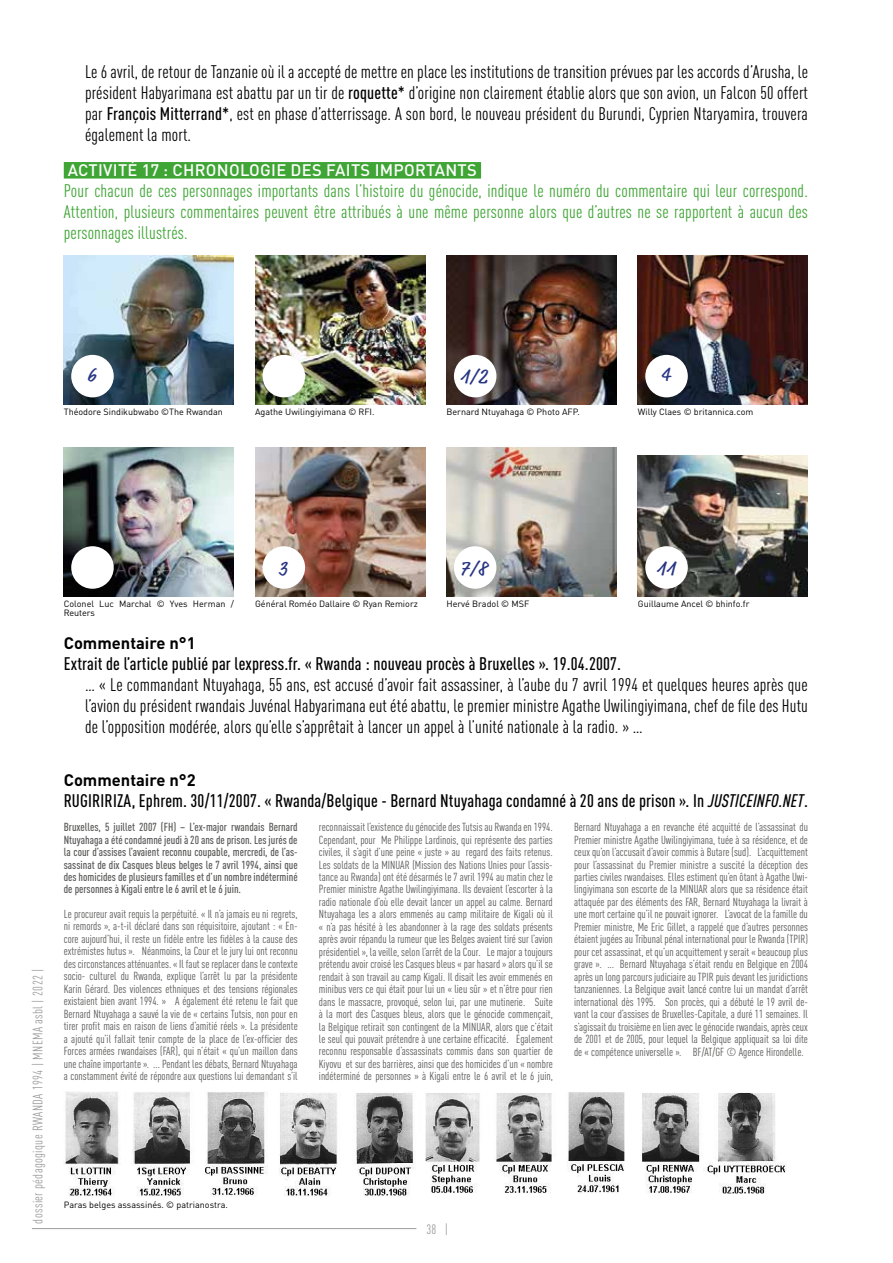
<style>
.page{position:relative;width:893px;height:1263px;background:#fff}
.page>*{position:absolute;margin:0;border:0;box-sizing:border-box;transform-origin:0 0}
.t1{font:21px "Market OT";color:#283583}
.t2{font:condensed 18px/21px "DIN Pro";letter-spacing:.01em;color:#000;text-align:justify}
.t3{font:condensed 18px/21px "DIN Pro";letter-spacing:.01em;color:#3fa535;text-align:justify}
.t4{font:500 condensed 18px "DIN Pro";letter-spacing:.01em;color:#000}
.t5{font:500 16.5px "DIN Pro";letter-spacing:.02em;color:#fff}
.t6{font:700 16.5px "DIN Pro";color:#000}
.t7{font:condensed 13.5px "DIN Pro";letter-spacing:.025em;color:#9d9d9c}
.t8{font:condensed 11.55px/12.5px "DIN Pro";color:#575756;text-align:justify}
.t9{font:500 condensed 11.55px/12.5px "DIN Pro";color:#575756;text-align:justify}
.t10{font:9px/9.8px "DIN Pro";color:#000}
.s1{font-weight:500}
.s2{font-style:italic}
</style>
<div class="page">
<hr style="left:32px;top:1228px;width:384px;height:1px;background:#9d9d9c">
<div style="left:64px;top:162px;width:417px;height:17px;background:#3fa535"></div>
<img style="left:64px;top:256px;width:170px;height:149px">
<img style="left:255px;top:256px;width:170px;height:149px">
<img style="left:638px;top:256px;width:170px;height:149px">
<img style="left:64px;top:447px;width:170px;height:149px">
<img style="left:255px;top:447px;width:170px;height:149px">
<img style="left:446px;top:447px;width:171px;height:149px">
<img style="left:638px;top:455px;width:170px;height:141px">
<img style="left:446px;top:256px;width:171px;height:149px">
<div style="left:71px;top:355px;width:43px;height:42px;background:#fff;border-radius:50%"></div>
<div style="left:71px;top:546px;width:43px;height:43px;background:#fff;border-radius:50%"></div>
<div style="left:263px;top:355px;width:42px;height:42px;background:#fff;border-radius:50%"></div>
<div style="left:263px;top:546px;width:42px;height:43px;background:#fff;border-radius:50%"></div>
<div style="left:454px;top:355px;width:42px;height:42px;background:#fff;border-radius:50%"></div>
<div style="left:454px;top:546px;width:42px;height:43px;background:#fff;border-radius:50%"></div>
<div style="left:645px;top:355px;width:43px;height:42px;background:#fff;border-radius:50%"></div>
<div style="left:645px;top:546px;width:43px;height:43px;background:#fff;border-radius:50%"></div>
<img style="left:64px;top:1092px;width:722px;height:105px">
<p class="t2" style="left:85px;top:59px;width:724px">Le 6 avril, de retour de Tanzanie où il a accepté de mettre en place les institutions de transition prévues par les accords d’Arusha, le président Habyarimana est abattu par un tir de <span class="s1">roquette*</span> d’origine non clairement établie alors que son avion, un Falcon 50 offert par <span class="s1">François Mitterrand*</span>, est en phase d’atterrissage. A son bord, le nouveau président du Burundi, Cyprien Ntaryamira, trouvera également la mort.</p>
<h3 class="t5" style="left:68px;top:157px;width:411px">ACTIVITÉ 17 : CHRONOLOGIE DES FAITS IMPORTANTS</h3>
<p class="t3" style="left:64px;top:179px;width:746px">Pour chacun de ces personnages importants dans l’histoire du génocide, indique le numéro du commentaire qui leur correspond.<br>Attention, plusieurs commentaires peuvent être attribués à une même personne alors que d’autres ne se rapportent à aucun des personnages illustrés.</p>
<h1 class="t1" style="left:87px;top:362px;width:11px">6</h1>
<h1 class="t1" style="left:460px;top:364px;width:29px">1/2</h1>
<h1 class="t1" style="left:661px;top:362px;width:11px">4</h1>
<p class="t10" style="left:64px;top:406px;width:161px">Théodore Sindikubwabo ©The Rwandan</p>
<p class="t10" style="left:255px;top:406px;width:121px">Agathe Uwilingiyimana © RFI.</p>
<p class="t10" style="left:638px;top:406px;width:117px">Willy Claes © britannica.com</p>
<p class="t10" style="left:446px;top:406px;width:135px">Bernard Ntuyahaga © Photo AFP.</p>
<p class="t7" style="left:28px;top:1223px;width:256px;rotate:-90deg">dossier pédagogique RWANDA 1994 | MNEMA asbl | 2022 |</p>
<h1 class="t1" style="left:278px;top:556px;width:11px">3</h1>
<h1 class="t1" style="left:460px;top:555px;width:29px">7/8</h1>
<h1 class="t1" style="left:657px;top:556px;width:20px">11</h1>
<p class="t10" style="left:64px;top:598px;width:172px">Colonel Luc Marchal © Yves Herman /<br>Reuters</p>
<p class="t10" style="left:255px;top:598px;width:164px">Général Roméo Dallaire © Ryan Remiorz</p>
<p class="t10" style="left:446px;top:598px;width:84px">Hervé Bradol © MSF</p>
<p class="t10" style="left:638px;top:598px;width:113px">Guillaume Ancel © bhinfo.fr</p>
<h3 class="t6" style="left:64px;top:629px;width:133px">Commentaire n°1</h3>
<h2 class="t4" style="left:64px;top:650px;width:559px">Extrait de l’article publié par lexpress.fr. « Rwanda : nouveau procès à Bruxelles ». 19.04.2007.</h2>
<p class="t2" style="left:85px;top:673px;width:724px">… « Le commandant Ntuyahaga, 55 ans, est accusé d’avoir fait assassiner, à l’aube du 7 avril 1994 et quelques heures après que l’avion du président rwandais Juvénal Habyarimana eut été abattu, le premier ministre Agathe Uwilingiyimana, chef de file des Hutu de l’opposition modérée, alors qu’elle s’apprêtait à lancer un appel à l’unité nationale à la radio. » …</p>
<h3 class="t6" style="left:64px;top:767px;width:133px">Commentaire n°2</h3>
<h2 class="t4" style="left:64px;top:788px;width:746px">RUGIRIRIZA, Ephrem. 30/11/2007. « Rwanda/Belgique - Bernard Ntuyahaga condamné à 20 ans de prison ». In <span class="s2">JUSTICEINFO.NET</span>.</h2>
<p class="t9" style="left:64px;top:820px;width:235px">Bruxelles, 5 juillet 2007 (FH) – L’ex-major rwandais Bernard Ntuyahaga a été condamné jeudi à 20 ans de prison. Les jurés de la cour d’assises l’avaient reconnu coupable, mercredi, de l’as&shy;sassinat de dix Casques bleus belges le 7 avril 1994, ainsi que des homicides de plusieurs familles et d’un nombre indéterminé de personnes à Kigali entre le 6 avril et le 6 juin.</p>
<p class="t8" style="left:64px;top:907px;width:235px">Le procureur avait requis la perpétuité. « Il n’a jamais eu ni regrets, ni remords », a-t-il déclaré dans son réquisitoire, ajoutant : « En&shy;core aujourd’hui, il reste un fidèle entre les fidèles à la cause des extrémistes hutus ». Néanmoins, la Cour et le jury lui ont reconnu des circonstances atténuantes. « Il faut se replacer dans le contexte socio- culturel du Rwanda, explique l’arrêt lu par la présidente Karin Gérard. Des violences ethniques et des tensions régionales existaient bien avant 1994. » A également été retenu le fait que Bernard Ntuyahaga a sauvé la vie de « certains Tutsis, non pour en tirer profit mais en raison de liens d’amitié réels ». La présidente a ajouté qu’il fallait tenir compte de la place de l’ex-officier des Forces armées rwandaises (FAR), qui n’était « qu’un maillon dans une chaîne importante ». ... Pendant les débats, Bernard Ntuyahaga a constamment évité de répondre aux questions lui demandant s’il</p>
<p class="t8" style="left:319px;top:820px;width:235px">reconnaissait l’existence du génocide des Tutsis au Rwanda en 1994.<br>Cependant, pour Me Philippe Lardinois, qui représente des parties civiles, il s’agit d’une peine « juste » au regard des faits retenus.<br>Les soldats de la MINUAR (Mission des Nations Unies pour l’assis&shy;tance au Rwanda) ont été désarmés le 7 avril 1994 au matin chez le Premier ministre Agathe Uwilingiyimana. Ils devaient l’escorter à la radio nationale d’où elle devait lancer un appel au calme. Bernard Ntuyahaga les a alors emmenés au camp militaire de Kigali où il « n’a pas hésité à les abandonner à la rage des soldats présents après avoir répandu la rumeur que les Belges avaient tiré sur l’avion présidentiel », la veille, selon l’arrêt de la Cour. Le major a toujours prétendu avoir croisé les Casques bleus « par hasard » alors qu’il se rendait à son travail au camp Kigali. Il disait les avoir emmenés en minibus vers ce qui était pour lui un « lieu sûr » et n’être pour rien dans le massacre, provoqué, selon lui, par une mutinerie. Suite à la mort des Casques bleus, alors que le génocide commençait, la Belgique retirait son contingent de la MINUAR, alors que c’était le seul qui pouvait prétendre à une certaine efficacité. Egalement reconnu responsable d’assassinats commis dans son quartier de Kiyovu et sur des barrières, ainsi que des homicides d’un « nombre indéterminé de personnes » à Kigali entre le 6 avril et le 6 juin,</p>
<p class="t8" style="left:574px;top:820px;width:235px">Bernard Ntuyahaga a en revanche été acquitté de l’assassinat du Premier ministre Agathe Uwilingiyimana, tuée à sa résidence, et de ceux qu’on l’accusait d’avoir commis à Butare (sud). L’acquittement pour l’assassinat du Premier ministre a suscité la déception des parties civiles rwandaises. Elles estiment qu’en ôtant à Agathe Uwi&shy;lingiyimana son escorte de la MINUAR alors que sa résidence était attaquée par des éléments des FAR, Bernard Ntuyahaga la livrait à une mort certaine qu’il ne pouvait ignorer. L’avocat de la famille du Premier ministre, Me Eric Gillet, a rappelé que d’autres personnes étaient jugées au Tribunal pénal international pour le Rwanda (TPIR) pour cet assassinat, et qu’un acquittement y serait « beaucoup plus grave ». ... Bernard Ntuyahaga s’était rendu en Belgique en 2004 après un long parcours judiciaire au TPIR puis devant les juridictions tanzaniennes. La Belgique avait lancé contre lui un mandat d’arrêt international dès 1995. Son procès, qui a débuté le 19 avril de&shy;vant la cour d’assises de Bruxelles-Capitale, a duré 11 semaines. Il s’agissait du troisième en lien avec le génocide rwandais, après ceux de 2001 et de 2005, pour lequel la Belgique appliquait sa loi dite de « compétence universelle ». BF/AT/GF © Agence Hirondelle.</p>
<p class="t10" style="left:64px;top:1199px;width:166px">Paras belges assassinés. © patrianostra.</p>
<p class="t7" style="left:427px;top:1219px;width:23px">38 |</p>
</div>
